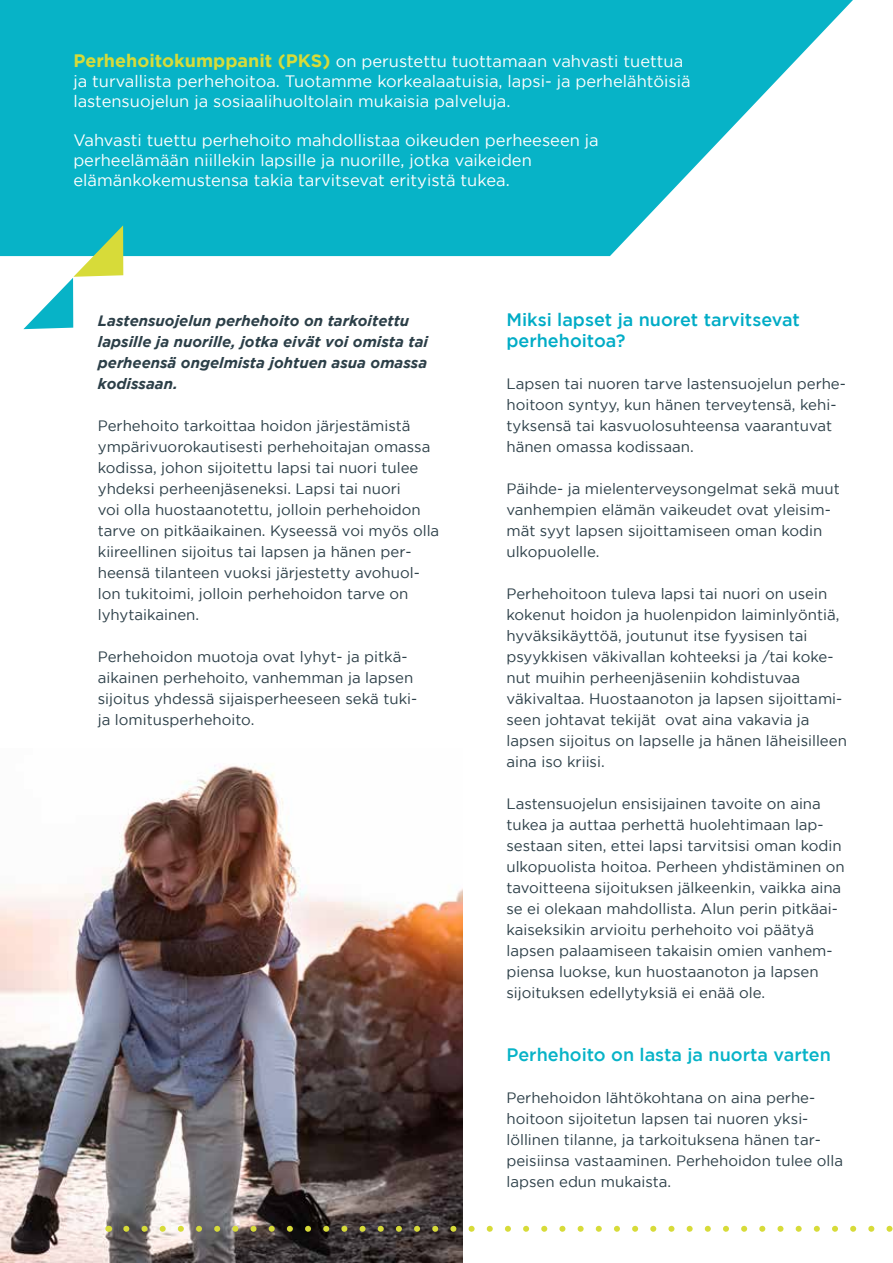
<style>
.page{position:relative;width:893px;height:1263px;background:#fff}
.page>*{position:absolute;margin:0;border:0;box-sizing:border-box;transform-origin:0 0}
.t1{font:500 18px/21px "Gotham";color:#00acc6}
.t2{font:500 18px "Gotham";color:#07b3c7}
.t3{font:16.5px/19.8px "Gotham";color:#fff}
.t4{font:15px/21px "Gotham";color:#2c3f48}
.t5{font:italic 700 15px/21px "Gotham";color:#2c3f48}
.s1{font-weight:700;font-size:18px;color:#d7db39}
</style>
<div class="page">
<svg style="left:0;top:0;width:853px;height:256px;background:#2abecf"></svg>
<img style="left:0;top:765px;width:463px;height:498px">
<svg style="left:126px;top:1226px;width:767px;height:6px"></svg>
<svg style="left:23px;top:225px;width:100px;height:104px"></svg>
<p class="t3" style="left:73px;top:51px;width:619px"><span class="s1">Perhehoitokumppanit (PKS)</span> on perustettu tuottamaan vahvasti tuettua ja turvallista perhehoitoa. Tuotamme korkealaatuisia, lapsi- ja perhelähtöisiä lastensuojelun ja sosiaalihuoltolain mukaisia palveluja.</p>
<p class="t3" style="left:73px;top:130px;width:527px">Vahvasti tuettu perhehoito mahdollistaa oikeuden perheeseen ja perheelämään niillekin lapsille ja nuorille, jotka vaikeiden elämänkokemustensa takia tarvitsevat erityistä tukea.</p>
<p class="t5" style="left:98px;top:310px;width:332px">Lastensuojelun perhehoito on tarkoitettu lapsille ja nuorille, jotka eivät voi omista tai perheensä ongelmista johtuen asua omassa kodissaan.</p>
<p class="t4" style="left:98px;top:415px;width:343px">Perhehoito tarkoittaa hoidon järjestämistä ympärivuorokautisesti perhehoitajan omassa kodissa, johon sijoitettu lapsi tai nuori tulee yhdeksi perheenjäseneksi. Lapsi tai nuori<br>voi olla huostaanotettu, jolloin perhehoidon tarve on pitkäaikainen. Kyseessä voi myös olla kiireellinen sijoitus tai lapsen ja hänen per&shy;heensä tilanteen vuoksi järjestetty avohuol&shy;lon tukitoimi, jolloin perhehoidon tarve on lyhytaikainen.</p>
<p class="t4" style="left:98px;top:646px;width:321px">Perhehoidon muotoja ovat lyhyt- ja pitkä&shy;aikainen perhehoito, vanhemman ja lapsen sijoitus yhdessä sijaisperheeseen sekä tuki&shy;ja lomitusperhehoito.</p>
<p class="t1" style="left:506px;top:308px;width:295px">Miksi lapset ja nuoret tarvitsevat perhehoitoa?</p>
<p class="t4" style="left:506px;top:373px;width:341px">Lapsen tai nuoren tarve lastensuojelun perhe&shy;hoitoon syntyy, kun hänen terveytensä, kehi&shy;tyksensä tai kasvuolosuhteensa vaarantuvat hänen omassa kodissaan.</p>
<p class="t4" style="left:506px;top:478px;width:335px">Päihde- ja mielenterveysongelmat sekä muut vanhempien elämän vaikeudet ovat yleisim&shy;mät syyt lapsen sijoittamiseen oman kodin ulkopuolelle.</p>
<p class="t4" style="left:506px;top:583px;width:342px">Perhehoitoon tuleva lapsi tai nuori on usein kokenut hoidon ja huolenpidon laiminlyöntiä, hyväksikäyttöä, joutunut itse fyysisen tai psyykkisen väkivallan kohteeksi ja /tai koke&shy;nut muihin perheenjäseniin kohdistuvaa väkivaltaa. Huostaanoton ja lapsen sijoittami&shy;seen johtavat tekijät ovat aina vakavia ja lapsen sijoitus on lapselle ja hänen läheisilleen aina iso kriisi.</p>
<p class="t4" style="left:506px;top:793px;width:340px">Lastensuojelun ensisijainen tavoite on aina tukea ja auttaa perhettä huolehtimaan lap&shy;sestaan siten, ettei lapsi tarvitsisi oman kodin ulkopuolista hoitoa. Perheen yhdistäminen on tavoitteena sijoituksen jälkeenkin, vaikka aina se ei olekaan mahdollista. Alun perin pitkäai&shy;kaiseksikin arvioitu perhehoito voi päätyä lapsen palaamiseen takaisin omien vanhem&shy;piensa luokse, kun huostaanoton ja lapsen sijoituksen edellytyksiä ei enää ole.</p>
<p class="t2" style="left:506px;top:1044px;width:326px">Perhehoito on lasta ja nuorta varten</p>
<p class="t4" style="left:506px;top:1087px;width:338px">Perhehoidon lähtökohtana on aina perhe&shy;hoitoon sijoitetun lapsen tai nuoren yksi&shy;löllinen tilanne, ja tarkoituksena hänen tar&shy;peisiinsa vastaaminen. Perhehoidon tulee olla lapsen edun mukaista.</p>
</div>
